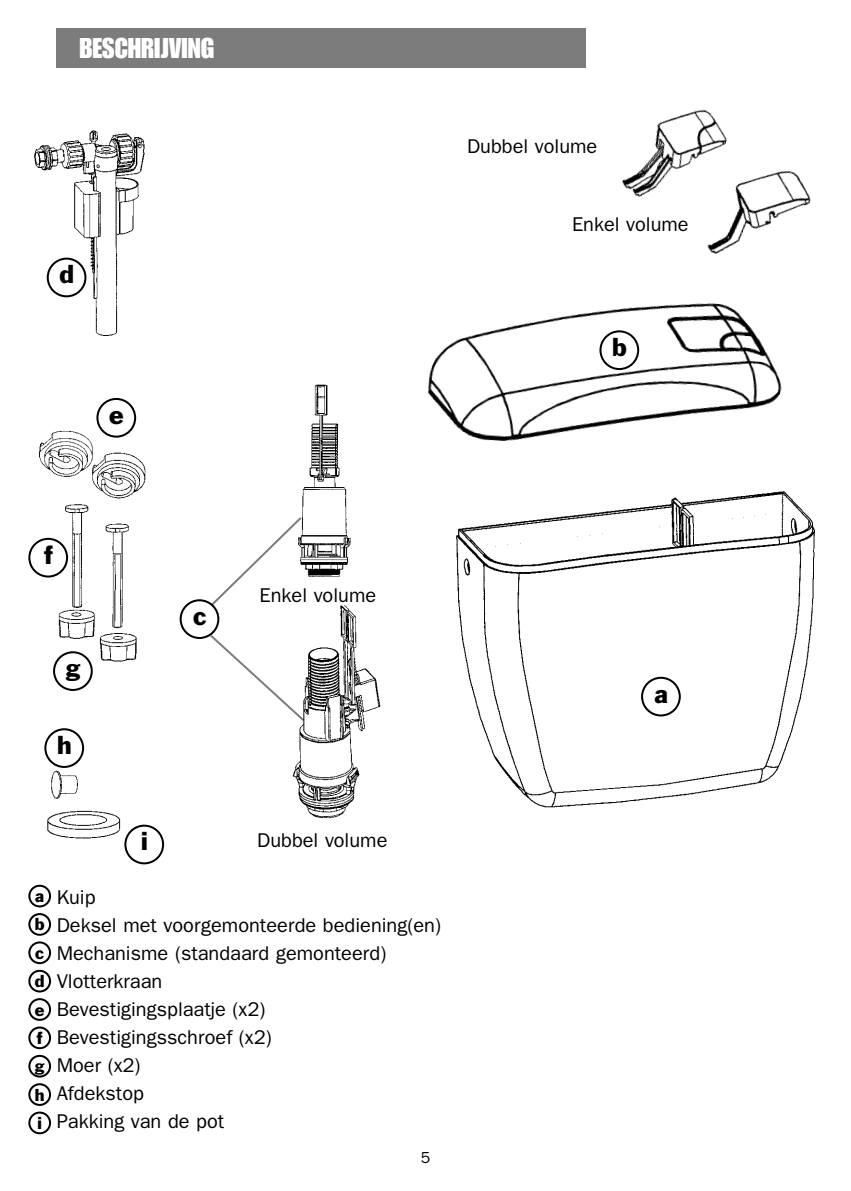
<style>
.page{position:relative;width:851px;height:1191px;background:#fff}
.page>*{position:absolute;margin:0;border:0;box-sizing:border-box;transform-origin:0 0}
.t1{font:28px "Impact";color:#fff}
.t2{font:24px "Franklin Gothic";color:#000}
.t3{font:20px "Franklin Gothic";color:#000}
.t4{font:16px "Franklin Gothic";color:#000}
.t5{font:16px "Franklin Gothic";color:#000}
</style>
<div class="page">
<div style="left:57px;top:28px;width:528px;height:40px;background:#7c7c7c"></div>
<svg style="left:209px;top:541px;width:67px;height:67px"></svg>
<div style="left:180px;top:599px;width:39px;height:40px;border:2px solid #000;border-radius:50%"></div>
<div style="left:96px;top:398px;width:40px;height:39px;border:2px solid #000;border-radius:50%"></div>
<div style="left:28px;top:538px;width:40px;height:39px;border:2px solid #000;border-radius:50%"></div>
<div style="left:53px;top:651px;width:40px;height:40px;border:2px solid #000;border-radius:50%"></div>
<div style="left:44px;top:728px;width:40px;height:40px;border:2px solid #000;border-radius:50%"></div>
<div style="left:124px;top:824px;width:40px;height:40px;border:2px solid #000;border-radius:50%"></div>
<svg style="left:208px;top:633px;width:68px;height:64px"></svg>
<div style="left:28px;top:884px;width:23px;height:23px;border:2px solid #000;border-radius:50%"></div>
<div style="left:28px;top:913px;width:23px;height:22px;border:2px solid #000;border-radius:50%"></div>
<div style="left:28px;top:941px;width:23px;height:23px;border:2px solid #000;border-radius:50%"></div>
<div style="left:28px;top:969px;width:23px;height:23px;border:2px solid #000;border-radius:50%"></div>
<div style="left:28px;top:998px;width:23px;height:22px;border:2px solid #000;border-radius:50%"></div>
<div style="left:28px;top:1026px;width:23px;height:23px;border:2px solid #000;border-radius:50%"></div>
<div style="left:28px;top:1054px;width:23px;height:23px;border:2px solid #000;border-radius:50%"></div>
<div style="left:28px;top:1083px;width:23px;height:23px;border:2px solid #000;border-radius:50%"></div>
<div style="left:28px;top:1111px;width:23px;height:23px;border:2px solid #000;border-radius:50%"></div>
<img style="left:276px;top:384px;width:105px;height:435px">
<img style="left:456px;top:491px;width:359px;height:317px">
<img style="left:428px;top:303px;width:354px;height:139px">
<img style="left:622px;top:109px;width:189px;height:145px">
<img style="left:34px;top:130px;width:111px;height:206px">
<img style="left:47px;top:766px;width:90px;height:97px">
<img style="left:29px;top:405px;width:117px;height:267px">
<p class="t1" style="left:79px;top:32px;width:136px">BESCHRIJVING</p>
<p class="t2" style="left:59px;top:259px;width:16px">d</p>
<p class="t2" style="left:109px;top:399px;width:16px">e</p>
<p class="t3" style="left:467px;top:135px;width:132px">Dubbel volume</p>
<p class="t3" style="left:572px;top:213px;width:118px">Enkel volume</p>
<p class="t2" style="left:612px;top:332px;width:16px">b</p>
<p class="t2" style="left:44px;top:539px;width:11px">f</p>
<p class="t2" style="left:66px;top:652px;width:16px">g</p>
<p class="t2" style="left:57px;top:729px;width:16px">h</p>
<p class="t2" style="left:193px;top:600px;width:15px">c</p>
<p class="t3" style="left:259px;top:584px;width:118px">Enkel volume</p>
<p class="t2" style="left:141px;top:826px;width:8px">i</p>
<p class="t3" style="left:257px;top:828px;width:132px">Dubbel volume</p>
<p class="t4" style="left:35px;top:886px;width:10px">a</p>
<p class="t4" style="left:35px;top:914px;width:11px">b</p>
<p class="t4" style="left:35px;top:942px;width:10px">c</p>
<p class="t4" style="left:35px;top:971px;width:11px">d</p>
<p class="t4" style="left:35px;top:999px;width:11px">e</p>
<p class="t4" style="left:37px;top:1027px;width:8px">f</p>
<p class="t4" style="left:35px;top:1056px;width:11px">g</p>
<p class="t4" style="left:35px;top:1084px;width:11px">h</p>
<p class="t4" style="left:37px;top:1112px;width:6px">i</p>
<p class="t3" style="left:57px;top:886px;width:40px">Kuip</p>
<p class="t3" style="left:57px;top:914px;width:386px">Deksel met voorgemonteerde bediening(en)</p>
<p class="t3" style="left:57px;top:941px;width:331px">Mechanisme (standaard gemonteerd)</p>
<p class="t3" style="left:57px;top:969px;width:107px">Vlotterkraan</p>
<p class="t3" style="left:57px;top:997px;width:210px">Bevestigingsplaatje (x2)</p>
<p class="t3" style="left:57px;top:1025px;width:216px">Bevestigingsschroef (x2)</p>
<p class="t3" style="left:57px;top:1053px;width:85px">Moer (x2)</p>
<p class="t3" style="left:57px;top:1081px;width:89px">Afdekstop</p>
<p class="t3" style="left:57px;top:1109px;width:169px">Pakking van de pot</p>
<p class="t5" style="left:420px;top:1148px;width:11px">5</p>
<p class="t2" style="left:654px;top:678px;width:15px">a</p>
</div>
